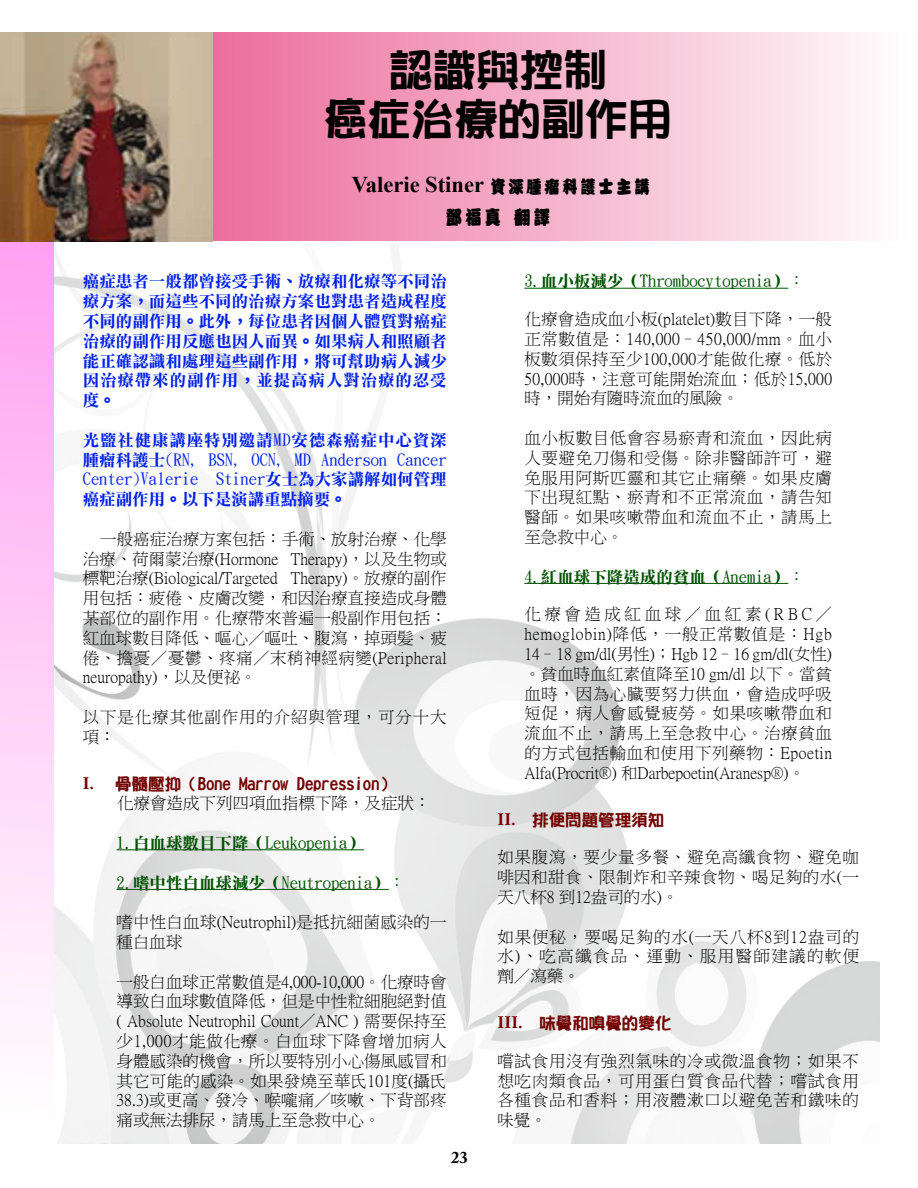
<style>
.page{position:relative;width:918px;height:1188px;background:#fff}
.page>*{position:absolute;margin:0;border:0;box-sizing:border-box;transform-origin:0 0}
.t1{font:43.5px/49.5px "DFPOP1 W9 HK BF";color:#000;text-align:center}
.t2{font:700 22.5px "Times New Roman";color:#000}
.t3{font:19.5px "DF Su Mo UB HK BF";color:#000}
.t4{font:16.5px/19.8px "P Ming Li U";letter-spacing:.03em;color:#000;text-align:justify}
.t5{font:16.5px/19.8px "DF Li Song Bd WIN BF";color:#0020ef;text-align:justify}
.t6{font:16.5px "DF Li Song Bd WIN BF";color:#005200}
.t7{font:16.5px/19.8px "DFPOP1 W9 HK BF";color:#730000}
.t8{font:16.5px/19.8px "P Ming Li U";letter-spacing:.01em;color:#000}
.t9{font:16.5px/19.8px "P Ming Li U";letter-spacing:.055em;color:#000}
.t10{font:700 16.5px "Adobe Caslon Pro";color:#000}
.s1{font-family:"DF Su Mo UB HK BF";font-weight:400;font-size:18px}
.s2{font-family:"Adobe Caslon Pro";font-weight:700}
.s3{font-family:"P Ming Li U";color:#000}
.s4{font-family:"P Ming Li U"}
</style>
<div class="page">
<img style="left:54px;top:244px;width:825px;height:900px">
<div style="left:163px;top:32px;width:755px;height:209px;background:linear-gradient(to right,#eb6394,#feffff)"></div>
<hr style="left:117px;top:849px;width:247px;height:1px;background:#005200">
<hr style="left:117px;top:889px;width:272px;height:1px;background:#005200">
<hr style="left:524px;top:288px;width:264px;height:1px;background:#005200">
<hr style="left:524px;top:583px;width:264px;height:1px;background:#005200">
<div style="left:0;top:241px;width:54px;height:882px;background:linear-gradient(to bottom,#ffa1f1,#fff)"></div>
<img style="left:0;top:32px;width:213px;height:209px">
<p class="t1" style="left:324px;top:45px;width:349px">認識與控制<br>癌症治療的副作用</p>
<p class="t2" style="left:352px;top:169px;width:301px">Valerie Stiner <span class="s1">資深腫瘤科護士主講</span></p>
<p class="t3" style="left:444px;top:207px;width:109px">鄧福真 翻譯</p>
<p class="t5" style="left:83px;top:272px;width:366px">癌症患者一般都曾接受手術、放療和化療等不同治療方案，而這些不同的治療方案也對患者造成程度不同的副作用。此外，每位患者因個人體質對癌症治療的副作用反應也因人而異。如果病人和照顧者能正確認識和處理這些副作用，將可幫助病人減少因治療帶來的副作用，並提高病人對治療的忍受度。</p>
<p class="t5" style="left:83px;top:430px;width:365px">光盬社健康講座特別邀請MD安德森癌症中心資深腫瘤科護士(RN, BSN, OCN, MD Anderson Cancer Center)Valerie Stiner女士為大家講解如何管理癌症副作用。以下是演講重點摘要。</p>
<p class="t4" style="left:83px;top:529px;width:366px;text-indent:17px">一般癌症治療方案包括：手術、放射治療、化學治療、荷爾蒙治療(Hormone Therapy)，以及生物或標靶治療(Biological/Targeted Therapy)。放療的副作用包括：疲倦、皮膚改變，和因治療直接造成身體某部位的副作用。化療帶來普遍一般副作用包括：紅血球數目降低、嘔心／嘔吐、腹瀉，掉頭髪、疲倦、擔憂／憂鬱、疼痛／末稍神經病變(Peripheral neuropathy)，以及便祕。</p>
<p class="t9" style="left:83px;top:707px;width:365px">以下是化療其他副作用的介紹與管理，可分十大項：</p>
<p class="t7" style="left:117px;top:774px;width:315px;text-indent:-34px"><span class="s2">I.</span> 　骨髓壓抑（Bone Marrow Depression）<br><span class="s3">化療會造成下列四項血指標下降，及症狀：</span></p>
<p class="t6" style="left:117px;top:835px;width:249px">1.白血球數目下降（Leukopenia）</p>
<p class="t6" style="left:117px;top:874px;width:290px">2.嗜中性白血球減少（Neutropenia）<span class="s4">：</span></p>
<p class="t8" style="left:117px;top:912px;width:332px">嗜中性白血球(Neutrophil)是抵抗細菌感染的一種白血球</p>
<p class="t4" style="left:117px;top:972px;width:332px">一般白血球正常數值是4,000-10,000。化療時會導致白血球數值降低，但是中性粒細胞絕對值( Absolute Neutrophil Count／ANC ) 需要保持至少1,000才能做化療。白血球下降會增加病人身體感染的機會，所以要特別小心傷風感冒和其它可能的感染。如果發燒至華氏101度(攝氏38.3)或更高、發冷、喉嚨痛／咳嗽、下背部疼痛或無法排尿，請馬上至急救中心。</p>
<p class="t10" style="left:451px;top:1147px;width:18px">23</p>
<p class="t6" style="left:524px;top:273px;width:282px">3.血小板減少（Thrombocytopenia）<span class="s4">：</span></p>
<p class="t4" style="left:524px;top:309px;width:309px">化療會造成血小板(platelet)數目下降，一般正常數值是：140,000–450,000/mm。血小板數須保持至少100,000才能做化療。低於50,000時，注意可能開始流血；低於15,000時，開始有隨時流血的風險。</p>
<p class="t4" style="left:524px;top:428px;width:309px">血小板數目低會容易瘀青和流血，因此病人要避免刀傷和受傷。除非醫師許可，避免服用阿斯匹靈和其它止痛藥。如果皮膚下出現紅點、瘀青和不正常流血，請告知醫師。如果咳嗽帶血和流血不止，請馬上至急救中心。</p>
<p class="t6" style="left:524px;top:568px;width:282px">4.紅血球下降造成的貧血（Anemia）<span class="s4">：</span></p>
<p class="t4" style="left:524px;top:605px;width:309px">化療會造成紅血球／血紅素(RBC／hemoglobin)降低，一般正常數值是：Hgb 14–18 gm/dl(男性)；Hgb 12–16 gm/dl(女性)。貧血時血紅素值降至10 gm/dl 以下。當貧血時，因為心臓要努力供血，會造成呼吸短促，病人會感覺疲勞。如果咳嗽帶血和流血不止，請馬上至急救中心。治療貧血的方式包括輸血和使用下列藥物：Epoetin Alfa(Procrit®) 和Darbepoetin(Aranesp®)。</p>
<p class="t7" style="left:497px;top:810px;width:168px"><span class="s2">II.</span>　排便問題管理須知</p>
<p class="t4" style="left:497px;top:848px;width:363px">如果腹瀉，要少量多餐、避免高纖食物、避免咖啡因和甜食、限制炸和辛辣食物、喝足夠的水(一天八杯8 到12盎司的水)。</p>
<p class="t4" style="left:497px;top:927px;width:363px">如果便秘，要喝足夠的水(一天八杯8到12盎司的水)、吃高纖食品、運動、服用醫師建議的軟便劑／瀉藥。</p>
<p class="t7" style="left:497px;top:1013px;width:175px"><span class="s2">III.</span>　味覺和嗅覺的變化</p>
<p class="t4" style="left:497px;top:1051px;width:363px">嚐試食用沒有強烈氣味的冷或微溫食物；如果不想吃肉類食品，可用蛋白質食品代替；嚐試食用各種食品和香料；用液體漱口以避免苦和鐵味的味覺。</p>
</div>
